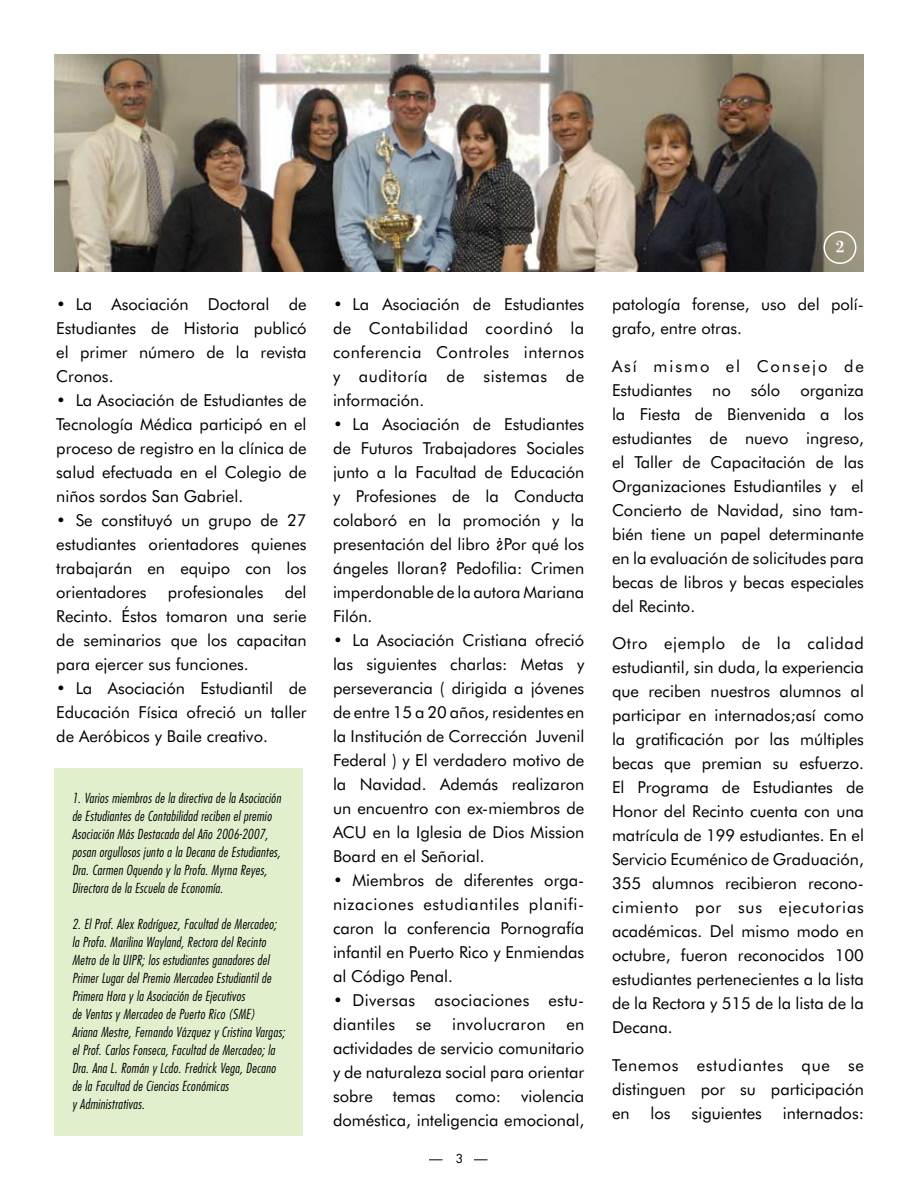
<style>
.page{position:relative;width:918px;height:1188px;background:#fff}
.page>*{position:absolute;margin:0;border:0;box-sizing:border-box;transform-origin:0 0}
.t1{font:18px "Rina";color:#fff}
.t2{font:16.5px/24px "Futura BT";color:#000;text-align:justify}
.t3{font:16.5px/24px "Futura BT";letter-spacing:.02em;color:#000}
.t4{font:italic 300 condensed 13.5px/18px "Futura";letter-spacing:.02em;color:#000}
</style>
<div class="page">
<svg style="left:429px;top:1160px;width:13px;height:1px"></svg>
<svg style="left:474px;top:1160px;width:14px;height:1px"></svg>
<img style="left:54px;top:54px;width:810px;height:217px">
<div style="left:54px;top:768px;width:249px;height:367px;background:#e2efcd"></div>
<div style="left:824px;top:231px;width:32px;height:33px;border:2px solid #fff;border-radius:50%"></div>
<p class="t2" style="left:56px;top:292px;width:252px">• La Asociación Doctoral de Estudiantes de Historia publicó el primer número de la revista Cronos.</p>
<p class="t2" style="left:56px;top:388px;width:252px">• La Asociación de Estudiantes de Tecnología Médica participó en el proceso de registro en la clínica de salud efectuada en el Colegio de niños sordos San Gabriel.</p>
<p class="t2" style="left:56px;top:508px;width:252px">• Se constituyó un grupo de 27 estudiantes orientadores quienes trabajarán en equipo con los orientadores</p>
<p class="t2" style="left:168px;top:580px;width:97px">profesionales</p>
<p class="t2" style="left:56px;top:580px;width:252px;text-indent:228px">del Recinto. Éstos tomaron una serie de seminarios que los capacitan para ejercer sus funciones.</p>
<p class="t2" style="left:56px;top:676px;width:252px">• La Asociación Estudiantil de Educación Física ofreció un taller de Aeróbicos y Baile creativo.</p>
<p class="t4" style="left:72px;top:789px;width:210px">1. Varios miembros de la directiva de la Asociación de Estudiantes de Contabilidad reciben el premio Asociación Más Destacada del Año 2006-2007, posan orgullosos junto a la Decana de Estudiantes, Dra. Carmen Oquendo y la Profa. Myrna Reyes, Directora de la Escuela de Economía.</p>
<p class="t4" style="left:72px;top:915px;width:214px">2. El Prof. Alex Rodríguez, Facultad de Mercadeo; la Profa. Marilina Wayland, Rectora del Recinto Metro de la UIPR; los estudiantes ganadores del Primer Lugar del Premio Mercadeo Estudiantil de Primera Hora y la Asociación de Ejecutivos<br>de Ventas y Mercadeo de Puerto Rico (SME)<br>Ariana Mestre, Fernando Vázquez y Cristina Vargas; el Prof. Carlos Fonseca, Facultad de Mercadeo; la Dra. Ana L. Román y Lcdo. Fredrick Vega, Decano de la Facultad de Ciencias Económicas<br>y Administrativas.</p>
<p class="t2" style="left:333px;top:292px;width:253px">• La Asociación de Estudiantes de Contabilidad coordinó la conferencia Controles internos y auditoría de sistemas de información.</p>
<p class="t2" style="left:333px;top:412px;width:253px">• La Asociación de Estudiantes de Futuros Trabajadores Sociales junto a la Facultad de Educación y Profesiones de la Conducta colaboró en la promoción y la presentación del libro ¿Por qué los ángeles lloran? Pedofilia: Crimen imperdonable de la autora Mariana Filón.</p>
<p class="t2" style="left:333px;top:628px;width:253px">• La Asociación Cristiana ofreció las siguientes charlas: Metas y perseverancia ( dirigida a jóvenes de entre 15 a 20 años, residentes en la Institución de Corrección Juvenil Federal ) y El verdadero motivo de la Navidad. Además realizaron un encuentro con ex-miembros de ACU en la Iglesia de Dios Mission Board en el Señorial.</p>
<p class="t2" style="left:333px;top:868px;width:253px">• Miembros de diferentes orga&shy;nizaciones estudiantiles planifi&shy;caron la conferencia Pornografía infantil en Puerto Rico y Enmiendas al Código Penal.</p>
<p class="t3" style="left:333px;top:988px;width:253px">• Diversas asociaciones estu&shy;diantiles</p>
<p class="t2" style="left:416px;top:1012px;width:17px">se</p>
<p class="t3" style="left:452px;top:1012px;width:95px">involucraron</p>
<p class="t2" style="left:333px;top:1012px;width:253px;text-indent:233px">en actividades de servicio comunitario y de naturaleza social para orientar sobre temas como: violencia doméstica, inteligencia emocional,</p>
<p class="t1" style="left:835px;top:232px;width:11px">2</p>
<p class="t2" style="left:612px;top:292px;width:253px">patología forense, uso del polí&shy;grafo, entre otras.</p>
<p class="t2" style="left:612px;top:354px;width:254px">Así mismo el Consejo de Estudiantes no sólo organiza la Fiesta de Bienvenida a los estudiantes de nuevo ingreso, el Taller de Capacitación de las Organizaciones Estudiantiles y el Concierto de Navidad, sino tam&shy;bién tiene un papel determinante en la evaluación de solicitudes para becas de libros y becas especiales del Recinto.</p>
<p class="t2" style="left:612px;top:631px;width:254px">Otro ejemplo de la calidad estudiantil, sin duda, la experiencia que reciben nuestros alumnos al participar en internados;así como la gratificación por las múltiples becas que premian su esfuerzo.<br>El Programa de Estudiantes de Honor del Recinto cuenta con una matrícula de 199 estudiantes. En el Servicio Ecuménico de Graduación, 355 alumnos recibieron recono&shy;cimiento por sus ejecutorias académicas. Del mismo modo en octubre, fueron reconocidos 100 estudiantes pertenecientes a la lista de la Rectora y 515 de la lista de la Decana.</p>
<p class="t2" style="left:612px;top:1053px;width:254px">Tenemos estudiantes que se distinguen por su participación en</p>
<p class="t2" style="left:651px;top:1101px;width:22px">los</p>
<p class="t2" style="left:692px;top:1101px;width:72px">siguientes</p>
<p class="t2" style="left:783px;top:1101px;width:83px">internados:</p>
</div>
